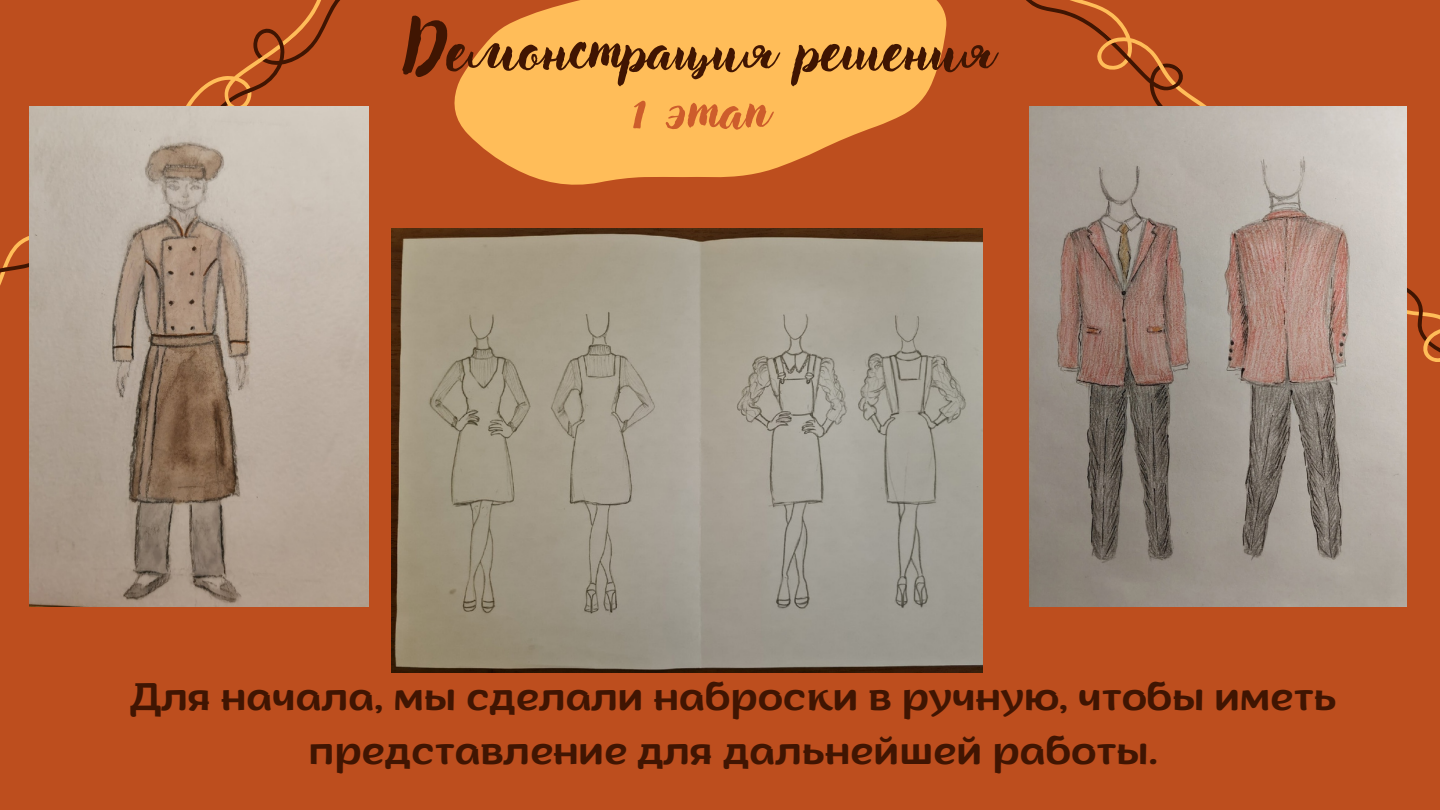
<style>
.page{position:relative;width:1440px;height:810px;background:#bd4e1e}
.page>*{position:absolute;margin:0;border:0;box-sizing:border-box;transform-origin:0 0}
.t1{font:59px "Adlery Pro";color:#401502}
.t2{font:56px "Adlery Pro";color:#cd5d2c}
.t3{font:39px/54px "ZT Arturo";color:#401502;text-align:center}
</style>
<div class="page">
<img style="left:391px;top:228px;width:592px;height:444px">
<svg style="left:1026px;top:0;width:414px;height:409px"></svg>
<img style="left:1030px;top:106px;width:376px;height:500px">
<svg style="left:0;top:0;width:395px;height:332px"></svg>
<img style="left:29px;top:106px;width:339px;height:500px">
<svg style="left:454px;top:0;width:493px;height:185px;fill:#ffbd59"></svg>
<h1 class="t1" style="left:405px;top:21px;width:591px">Демонстрация решения</h1>
<h2 class="t2" style="left:630px;top:83px;width:140px">1 этап</h2>
<p class="t3" style="left:130px;top:674px;width:1208px">Для начала, мы сделали наброски в ручную, чтобы иметь представление для дальнейшей работы.</p>
</div>
